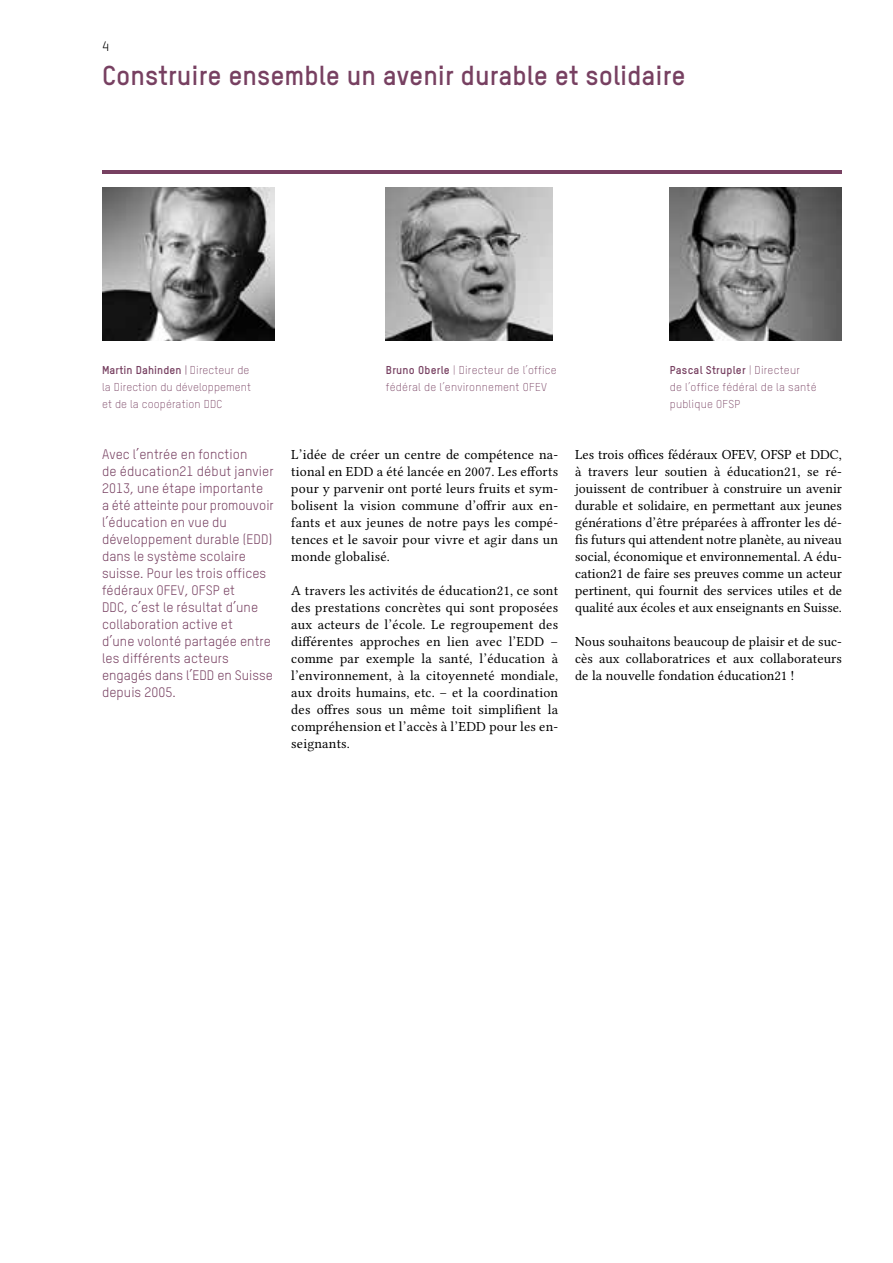
<style>
.page{position:relative;width:893px;height:1263px;background:#fff}
.page>*{position:absolute;margin:0;border:0;box-sizing:border-box;transform-origin:0 0}
.t1{font:700 27px "TSTARPRO";color:#774061}
.t2{font:13.95px/17px "Lin Libertine O";letter-spacing:.01em;color:#000;text-align:justify}
.t3{font:13.5px/17px "TSTARPRO";letter-spacing:.005em;color:#774061}
.t4{font:13.5px "TSTARPRO";color:#000}
.t5{font:300 11.25px/17px "TSTARPRO";letter-spacing:.02em;color:#774061}
.s1{font-weight:700}
.s2{font-weight:400}
</style>
<div class="page">
<hr style="left:102px;top:170px;width:740px;height:3px;background:#774061">
<img style="left:386px;top:187px;width:166px;height:153px">
<img style="left:670px;top:187px;width:172px;height:153px">
<img style="left:102px;top:187px;width:172px;height:153px">
<p class="t4" style="left:102px;top:38px;width:8px">4</p>
<h1 class="t1" style="left:102px;top:58px;width:585px">Construire ensemble un avenir durable et solidaire</h1>
<p class="t5" style="left:102px;top:362px;width:151px"><span class="s1">Martin Dahinden</span> <span class="s2">|</span> Directeur de la Direction du développement et de la coopération DDC</p>
<p class="t5" style="left:386px;top:362px;width:172px"><span class="s1">Bruno Oberle</span> | Directeur de l’office fédéral de l’environnement OFEV</p>
<p class="t5" style="left:670px;top:362px;width:148px"><span class="s1">Pascal Strupler</span> | Directeur<br>de l’office fédéral de la santé publique OFSP</p>
<p class="t3" style="left:102px;top:446px;width:173px">Avec l’entrée en fonction<br>de éducation21 début janvier<br>2013, une étape importante<br>a été atteinte pour promouvoir l’éducation en vue du développement durable (EDD) dans le système scolaire suisse. Pour les trois offices fédéraux OFEV, OFSP et<br>DDC, c’est le résultat d’une collaboration active et<br>d’une volonté partagée entre les différents acteurs engagés dans l’EDD en Suisse depuis 2005.</p>
<p class="t2" style="left:291px;top:445px;width:268px">L’idée de créer un centre de compétence na&shy;tional en EDD a été lancée en 2007. Les efforts pour y parvenir ont porté leurs fruits et sym&shy;bolisent la vision commune d’offrir aux en&shy;fants et aux jeunes de notre pays les compé&shy;tences et le savoir pour vivre et agir dans un monde globalisé.</p>
<p class="t2" style="left:291px;top:581px;width:268px">A travers les activités de éducation21, ce sont des prestations concrètes qui sont proposées aux acteurs de l’école. Le regroupement des différentes approches en lien avec l’EDD – comme par exemple la santé, l’éducation à l’environnement, à la citoyenneté mondiale, aux droits humains, etc. – et la coordination des offres sous un même toit simplifient la compréhension et l’accès à l’EDD pour les en&shy;seignants.</p>
<p class="t2" style="left:575px;top:445px;width:268px">Les trois offices fédéraux OFEV, OFSP et DDC, à travers leur soutien à éducation21, se ré&shy;jouissent de contribuer à construire un avenir durable et solidaire, en permettant aux jeunes générations d’être préparées à affronter les dé&shy;fis futurs qui attendent notre planète, au niveau social, économique et environnemental. A édu&shy;cation21 de faire ses preuves comme un acteur pertinent, qui fournit des services utiles et de qualité aux écoles et aux enseignants en Suisse.</p>
<p class="t2" style="left:575px;top:632px;width:268px">Nous souhaitons beaucoup de plaisir et de suc&shy;cès aux collaboratrices et aux collaborateurs de la nouvelle fondation éducation21 !</p>
</div>
